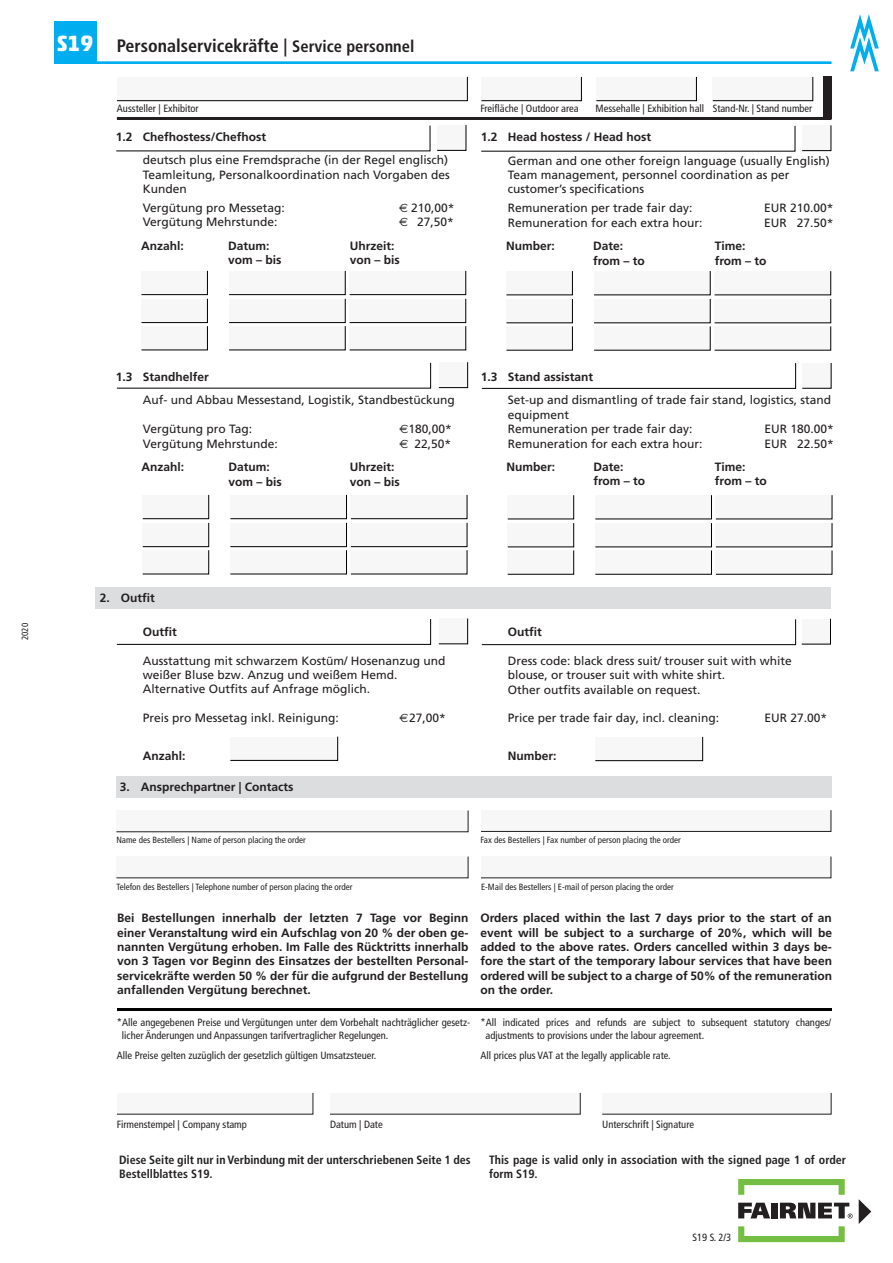
<style>
.page{position:relative;width:893px;height:1263px;background:#fff}
.page>*{position:absolute;margin:0;border:0;box-sizing:border-box;transform-origin:0 0}
.t1{font:700 condensed 18px "Frutiger LT Pro";color:#231f20}
.t2{font:12px/14.4px "Frutiger LT Pro";color:#231f20}
.t3{font:700 12px/14.4px "Frutiger LT Pro";color:#231f20;text-align:justify}
.t4{font:700 condensed 12px/14.4px "Frutiger LT Pro";color:#231f20}
.t5{font:condensed 10.5px/12.6px "Frutiger LT Pro";color:#231f20}
.t6{font:condensed 9px "Frutiger LT Pro";color:#231f20}
.s1{font-family:"Akko W1 G";font-stretch:normal;font-size:22.5px;color:#fff}
.s2{font-size:16.5px}
.s3{font-family:"Euro Sans"}
</style>
<div class="page">
<div style="left:54px;top:21px;width:42px;height:43px;background:#00aeef"></div>
<svg style="left:850px;top:14px;width:29px;height:57px"></svg>
<hr style="left:94px;top:62px;width:737px;height:2px;background:#00aeef">
<svg style="left:230px;top:736px;width:108px;height:25px"></svg>
<svg style="left:230px;top:494px;width:238px;height:81px"></svg>
<svg style="left:142px;top:494px;width:67px;height:81px"></svg>
<svg style="left:116px;top:362px;width:315px;height:26px"></svg>
<svg style="left:116px;top:619px;width:315px;height:26px"></svg>
<svg style="left:438px;top:362px;width:30px;height:26px"></svg>
<svg style="left:438px;top:618px;width:30px;height:26px"></svg>
<div style="left:95px;top:588px;width:736px;height:21px;background:#dcdddf"></div>
<div style="left:116px;top:776px;width:715px;height:22px;background:#dcdddf"></div>
<svg style="left:116px;top:810px;width:353px;height:22px"></svg>
<svg style="left:116px;top:856px;width:353px;height:22px"></svg>
<svg style="left:481px;top:856px;width:351px;height:22px"></svg>
<svg style="left:481px;top:810px;width:351px;height:22px"></svg>
<svg style="left:229px;top:270px;width:237px;height:81px"></svg>
<svg style="left:141px;top:270px;width:67px;height:81px"></svg>
<svg style="left:116px;top:125px;width:314px;height:26px"></svg>
<svg style="left:437px;top:125px;width:29px;height:26px"></svg>
<svg style="left:595px;top:736px;width:108px;height:25px"></svg>
<svg style="left:595px;top:495px;width:238px;height:80px"></svg>
<svg style="left:507px;top:495px;width:67px;height:80px"></svg>
<svg style="left:481px;top:363px;width:315px;height:26px"></svg>
<svg style="left:802px;top:363px;width:29px;height:26px"></svg>
<svg style="left:481px;top:618px;width:350px;height:27px"></svg>
<svg style="left:594px;top:271px;width:237px;height:80px"></svg>
<svg style="left:506px;top:271px;width:67px;height:80px"></svg>
<svg style="left:481px;top:125px;width:314px;height:27px"></svg>
<svg style="left:802px;top:125px;width:29px;height:26px"></svg>
<svg style="left:859px;top:1199px;width:12px;height:25px"></svg>
<hr style="left:117px;top:1008px;width:714px;height:2px;background:#000">
<svg style="left:117px;top:1092px;width:196px;height:22px"></svg>
<svg style="left:330px;top:1092px;width:251px;height:22px"></svg>
<svg style="left:602px;top:1093px;width:229px;height:21px"></svg>
<svg style="left:738px;top:1179px;width:115px;height:63px"></svg>
<hr style="left:117px;top:117px;width:714px;height:3px;background:#231f20">
<div style="left:823px;top:77px;width:8px;height:42px;background:#231f20"></div>
<svg style="left:481px;top:76px;width:101px;height:25px"></svg>
<svg style="left:596px;top:76px;width:101px;height:25px"></svg>
<svg style="left:712px;top:76px;width:102px;height:25px"></svg>
<svg style="left:116px;top:76px;width:352px;height:25px"></svg>
<h1 class="t1" style="left:57px;top:35px;width:359px"><span class="s1">S19</span> Personalservicekräfte | <span class="s2">Service personnel</span></h1>
<p class="t5" style="left:117px;top:103px;width:83px">Aussteller | Exhibitor</p>
<p class="t5" style="left:480px;top:103px;width:100px">Freifläche | Outdoor area</p>
<p class="t5" style="left:596px;top:103px;width:218px">Messehalle | Exhibition hall Stand-Nr. | Stand number</p>
<p class="t3" style="left:116px;top:130px;width:152px">1.2 Chefhostess/Chefhost</p>
<p class="t2" style="left:143px;top:153px;width:309px">deutsch plus eine Fremdsprache (in der Regel englisch)<br>Teamleitung, Personalkoordination nach Vorgaben des<br>Kunden</p>
<p class="t2" style="left:143px;top:201px;width:144px">Vergütung pro Messetag:</p>
<p class="t2" style="left:399px;top:201px;width:57px"><span class="s3">€</span> 210,00*</p>
<p class="t2" style="left:143px;top:215px;width:136px">Vergütung Mehrstunde:</p>
<p class="t2" style="left:399px;top:215px;width:56px"><span class="s3">€</span> 27,50*</p>
<p class="t3" style="left:141px;top:239px;width:44px">Anzahl:</p>
<p class="t3" style="left:228px;top:239px;width:43px">Datum:</p>
<p class="t3" style="left:350px;top:239px;width:46px">Uhrzeit:</p>
<p class="t3" style="left:228px;top:253px;width:55px">vom – bis</p>
<p class="t3" style="left:350px;top:253px;width:52px">von – bis</p>
<p class="t3" style="left:481px;top:130px;width:172px">1.2 Head hostess / Head host</p>
<p class="t2" style="left:508px;top:153px;width:324px">German and one other foreign language (usually English)<br>Team management, personnel coordination as per customer’s specifications</p>
<p class="t2" style="left:508px;top:201px;width:186px">Remuneration per trade fair day:</p>
<p class="t2" style="left:764px;top:201px;width:71px">EUR 210.00*</p>
<p class="t2" style="left:508px;top:215px;width:196px">Remuneration for each extra hour:</p>
<p class="t2" style="left:764px;top:215px;width:71px">EUR 27.50*</p>
<p class="t3" style="left:506px;top:239px;width:50px">Number:</p>
<p class="t3" style="left:593px;top:239px;width:32px">Date:</p>
<p class="t3" style="left:715px;top:239px;width:32px">Time:</p>
<p class="t3" style="left:593px;top:253px;width:53px">from – to</p>
<p class="t3" style="left:715px;top:253px;width:53px">from – to</p>
<p class="t3" style="left:116px;top:369px;width:94px">1.3 Standhelfer</p>
<p class="t2" style="left:143px;top:393px;width:314px">Auf- und Abbau Messestand, Logistik, Standbestückung</p>
<p class="t2" style="left:143px;top:422px;width:111px">Vergütung pro Tag:</p>
<p class="t2" style="left:399px;top:422px;width:54px"><span class="s3">€</span> 180,00*</p>
<p class="t2" style="left:143px;top:437px;width:136px">Vergütung Mehrstunde:</p>
<p class="t2" style="left:399px;top:437px;width:53px"><span class="s3">€</span> 22,50*</p>
<p class="t3" style="left:141px;top:460px;width:44px">Anzahl:</p>
<p class="t3" style="left:228px;top:460px;width:43px">Datum:</p>
<p class="t3" style="left:350px;top:460px;width:46px">Uhrzeit:</p>
<p class="t3" style="left:228px;top:474px;width:55px">vom – bis</p>
<p class="t3" style="left:350px;top:474px;width:52px">von – bis</p>
<p class="t3" style="left:481px;top:370px;width:114px">1.3 Stand assistant</p>
<p class="t2" style="left:508px;top:393px;width:325px">Set-up and dismantling of trade fair stand, logistics, stand equipment<br>Remuneration per trade fair day:</p>
<p class="t2" style="left:764px;top:422px;width:71px">EUR 180.00*</p>
<p class="t2" style="left:508px;top:436px;width:196px">Remuneration for each extra hour:</p>
<p class="t2" style="left:764px;top:436px;width:71px">EUR 22.50*</p>
<p class="t3" style="left:506px;top:460px;width:50px">Number:</p>
<p class="t3" style="left:593px;top:460px;width:32px">Date:</p>
<p class="t3" style="left:715px;top:460px;width:32px">Time:</p>
<p class="t3" style="left:593px;top:474px;width:53px">from – to</p>
<p class="t3" style="left:715px;top:474px;width:53px">from – to</p>
<p class="t6" style="left:20px;top:640px;width:19px;rotate:-90deg">2020</p>
<p class="t3" style="left:100px;top:591px;width:57px">2. Outfit</p>
<p class="t3" style="left:143px;top:624px;width:36px">Outfit</p>
<p class="t2" style="left:143px;top:653px;width:304px">Ausstattung mit schwarzem Kostüm/ Hosenanzug und weißer Bluse bzw. Anzug und weißem Hemd.<br>Alternative Outfits auf Anfrage möglich.</p>
<p class="t2" style="left:143px;top:711px;width:198px">Preis pro Messetag inkl. Reinigung:</p>
<p class="t2" style="left:399px;top:711px;width:48px"><span class="s3">€</span> 27,00*</p>
<p class="t3" style="left:143px;top:749px;width:44px">Anzahl:</p>
<p class="t3" style="left:120px;top:779px;width:175px">3. Ansprechpartner | Contacts</p>
<p class="t3" style="left:508px;top:625px;width:36px">Outfit</p>
<p class="t2" style="left:508px;top:653px;width:286px">Dress code: black dress suit/ trouser suit with white blouse, or trouser suit with white shirt.<br>Other outfits available on request.</p>
<p class="t2" style="left:508px;top:711px;width:213px">Price per trade fair day, incl. cleaning:</p>
<p class="t2" style="left:764px;top:711px;width:64px">EUR 27.00*</p>
<p class="t3" style="left:508px;top:749px;width:50px">Number:</p>
<p class="t6" style="left:116px;top:835px;width:191px">Name des Bestellers | Name of person placing the order</p>
<p class="t6" style="left:480px;top:835px;width:202px">Fax des Bestellers | Fax number of person placing the order</p>
<p class="t6" style="left:116px;top:882px;width:238px">Telefon des Bestellers | Telephone number of person placing the order</p>
<p class="t6" style="left:481px;top:882px;width:194px">E-Mail des Bestellers | E-mail of person placing the order</p>
<p class="t3" style="left:117px;top:911px;width:353px">Bei Bestellungen innerhalb der letzten 7 Tage vor Beginn einer Veranstaltung wird ein Aufschlag von 20 % der oben ge&shy;nannten Vergütung erhoben. Im Falle des Rücktritts innerhalb von 3 Tagen vor Beginn des Einsatzes der bestellten Personal&shy;servicekräfte werden 50 % der für die aufgrund der Bestellung anfallenden Vergütung berechnet.</p>
<p class="t3" style="left:480px;top:911px;width:353px">Orders placed within the last 7 days prior to the start of an event will be subject to a surcharge of 20%, which will be added to the above rates. Orders cancelled within 3 days be&shy;fore the start of the temporary labour services that have been ordered will be subject to a charge of 50% of the remuneration on the order.</p>
<p class="t5" style="left:122px;top:1016px;width:350px;text-indent:-5px">*Alle angegebenen Preise und Vergütungen unter dem Vorbehalt nachträglicher gesetz&shy;licher Änderungen und Anpassungen tarifvertraglicher Regelungen.</p>
<p class="t5" style="left:117px;top:1049px;width:261px">Alle Preise gelten zuzüglich der gesetzlich gültigen Umsatzsteuer.</p>
<p class="t5" style="left:486px;top:1016px;width:347px;text-indent:-5px">*All indicated prices and refunds are subject to subsequent statutory changes/ adjustments to provisions under the labour agreement.</p>
<p class="t5" style="left:480px;top:1049px;width:192px">All prices plus VAT at the legally applicable rate.</p>
<p class="t5" style="left:117px;top:1118px;width:132px">Firmenstempel | Company stamp</p>
<p class="t5" style="left:330px;top:1118px;width:54px">Datum | Date</p>
<p class="t5" style="left:602px;top:1118px;width:93px">Unterschrift | Signature</p>
<p class="t4" style="left:119px;top:1152px;width:353px">Diese Seite gilt nur in Verbindung mit der unterschriebenen Seite 1 des<br>Bestellblattes S19.</p>
<p class="t4" style="left:489px;top:1152px;width:359px">This page is valid only in association with the signed page 1 of order form S19.</p>
<p class="t5" style="left:692px;top:1231px;width:40px">S19 S. 2/3</p>
</div>
